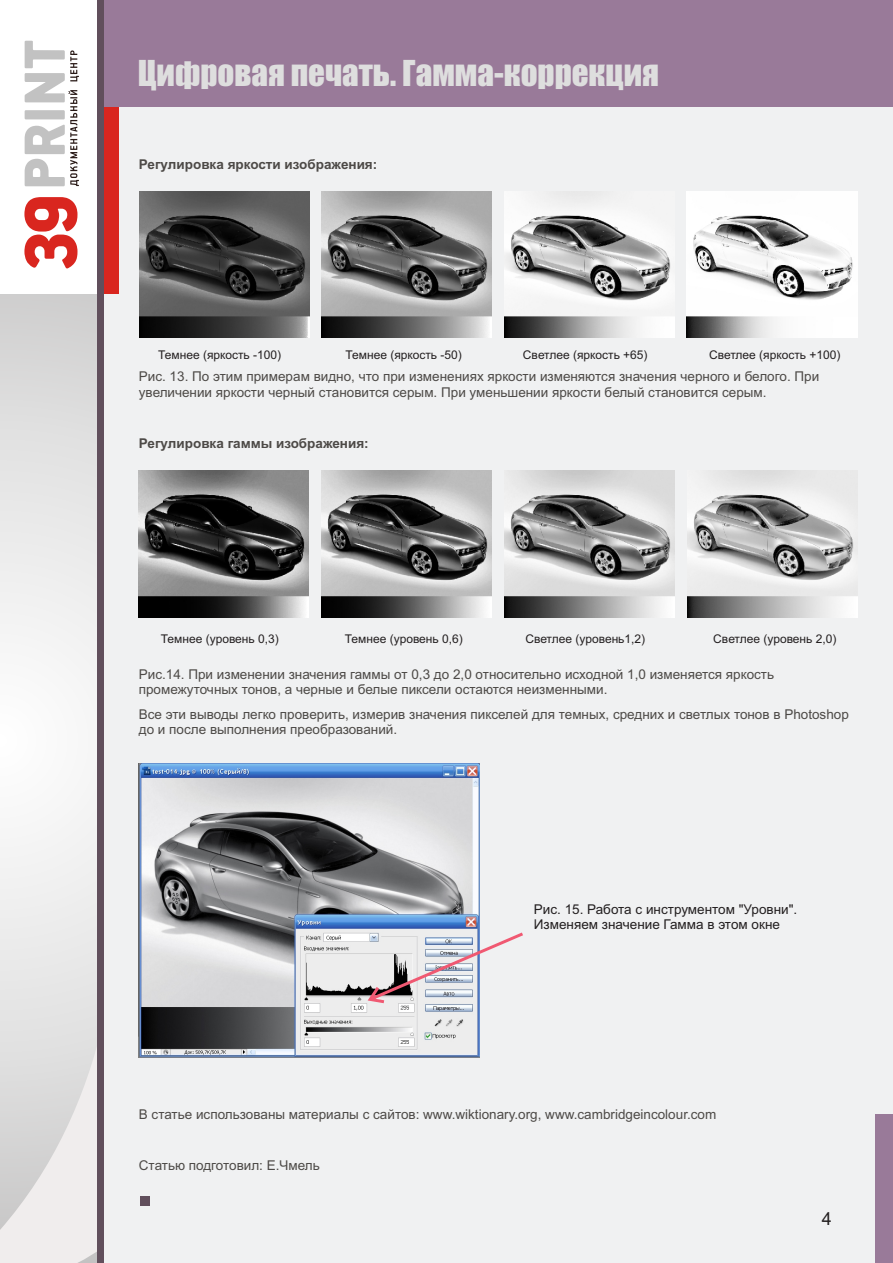
<style>
.page{position:relative;width:893px;height:1263px;background:#fff}
.page>*{position:absolute;margin:0;border:0;box-sizing:border-box;transform-origin:0 0}
.t1{font:33px "Impact";color:#dedede}
.t2{font:18px "Arial";color:#231f20}
.t3{font:13.5px/15.1px "Arial";color:#4d4a47}
.t4{font:13.5px/15.1px "Arial";color:#231f20}
.t5{font:700 13.5px "Arial";color:#4d4a47}
.t6{font:12px "Arial";color:#231f20}
</style>
<div class="page">
<div style="left:100px;top:92px;width:793px;height:1171px;background:#f0f1f2"></div>
<svg style="left:0;top:294px;width:97px;height:727px"></svg>
<svg style="left:0;top:1021px;width:97px;height:242px;background:#e3e2e2"></svg>
<div style="left:97px;top:0;width:21px;height:293px;background:#d9261f"></div>
<div style="left:97px;top:0;width:796px;height:106px;background:#997a99"></div>
<svg style="left:24px;top:197px;width:53px;height:71px"></svg>
<svg style="left:25px;top:41px;width:54px;height:145px"></svg>
<div style="left:97px;top:0;width:6px;height:1263px;background:#614f5c"></div>
<div style="left:876px;top:1114px;width:17px;height:149px;background:#997a99"></div>
<div style="left:140px;top:1196px;width:10px;height:9px;background:#614f5c"></div>
<img style="left:504px;top:191px;width:170px;height:147px">
<img style="left:687px;top:191px;width:170px;height:147px">
<img style="left:322px;top:191px;width:170px;height:147px">
<img style="left:139px;top:191px;width:170px;height:147px">
<img style="left:505px;top:471px;width:170px;height:146px">
<img style="left:687px;top:471px;width:170px;height:146px">
<img style="left:322px;top:471px;width:170px;height:146px">
<img style="left:139px;top:471px;width:170px;height:146px">
<img style="left:139px;top:763px;width:340px;height:294px">
<svg style="left:368px;top:932px;width:155px;height:71px"></svg>
<h1 class="t1" style="left:138px;top:60px;width:523px">Цифровая печать. Гамма-коррекция</h1>
<p class="t5" style="left:139px;top:160px;width:240px">Регулировка яркости изображения:</p>
<p class="t6" style="left:158px;top:350px;width:125px">Темнее (яркость -100)</p>
<p class="t6" style="left:345px;top:350px;width:118px">Темнее (яркость -50)</p>
<p class="t6" style="left:523px;top:350px;width:126px">Светлее (яркость +65)</p>
<p class="t6" style="left:709px;top:350px;width:133px">Светлее (яркость +100)</p>
<p class="t3" style="left:139px;top:370px;width:682px">Рис. 13. По этим примерам видно, что при изменениях яркости изменяются значения черного и белого. При увеличении яркости черный становится серым. При уменьшении яркости белый становится серым.</p>
<p class="t5" style="left:139px;top:438px;width:231px">Регулировка гаммы изображения:</p>
<p class="t6" style="left:161px;top:634px;width:119px">Темнее (уровень 0,3)</p>
<p class="t6" style="left:345px;top:634px;width:119px">Темнее (уровень 0,6)</p>
<p class="t6" style="left:525px;top:634px;width:121px">Светлее (уровень1,2)</p>
<p class="t6" style="left:713px;top:634px;width:125px">Светлее (уровень 2,0)</p>
<p class="t3" style="left:139px;top:667px;width:637px">Рис.14. При изменении значения гаммы от 0,3 до 2,0 относительно исходной 1,0 изменяется яркость промежуточных тонов, а черные и белые пиксели остаются неизменными.</p>
<p class="t3" style="left:139px;top:708px;width:711px">Все эти выводы легко проверить, измерив значения пикселей для темных, средних и светлых тонов в Photoshop до и после выполнения преобразований.</p>
<p class="t4" style="left:534px;top:903px;width:265px">Рис. 15. Работа с инструментом "Уровни".<br>Изменяем значение Гамма в этом окне</p>
<p class="t3" style="left:139px;top:1108px;width:579px">В статье использованы материалы с сайтов: www.wiktionary.org, www.cambridgeincolour.com</p>
<p class="t3" style="left:139px;top:1159px;width:182px">Статью подготовил: Е.Чмель</p>
<h2 class="t2" style="left:822px;top:1212px;width:12px">4</h2>
</div>
